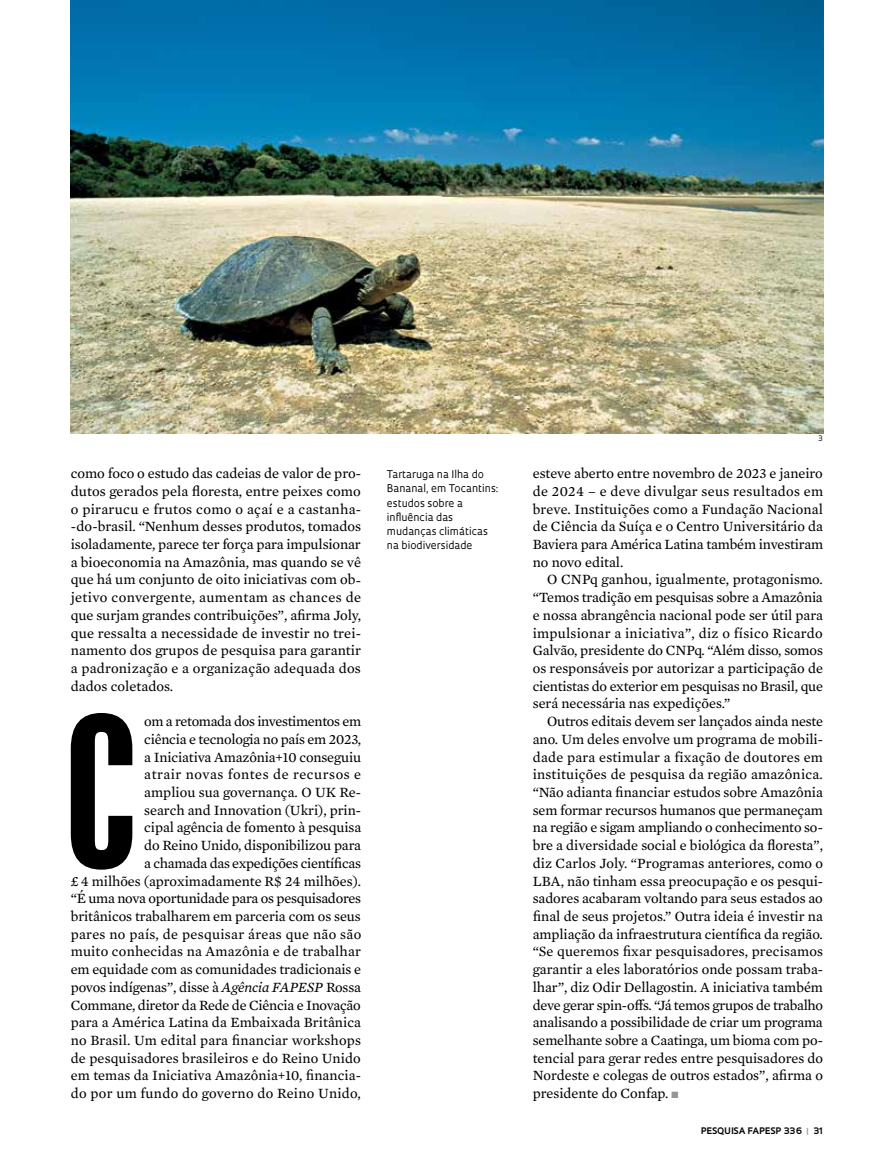
<style>
.page{position:relative;width:885px;height:1169px;background:#fff}
.page>*{position:absolute;margin:0;border:0;box-sizing:border-box;transform-origin:0 0}
.t1{font:195.45px "Swiss 924 BT Regular B";color:#000}
.t2{font:14.4px/17.7px "Mercury Text G2";color:#000;text-align:justify}
.t3{font:10.35px/14.1px "Oculum";color:#000}
.t4{font:700 8.7px "Oculum";letter-spacing:.015em;color:#000}
.t5{font:7.35px "Oculum";color:#000}
.s1{font-style:italic}
.s2{color:#939598}
</style>
<div class="page">
<img style="left:71px;top:0;width:752px;height:434px">
<p class="t2" style="left:71px;top:464px;width:292px">como foco o estudo das cadeias de valor de pro&shy;dutos gerados pela floresta, entre peixes como o pirarucu e frutos como o açaí e a castanha--do-brasil. “Nenhum desses produtos, tomados isoladamente, parece ter força para impulsionar a bioeconomia na Amazônia, mas quando se vê que há um conjunto de oito iniciativas com ob&shy;jetivo convergente, aumentam as chances de que surjam grandes contribuições”, afirma Joly, que ressalta a necessidade de investir no trei&shy;namento dos grupos de pesquisa para garantir a padronização e a organização adequada dos dados coletados.</p>
<h1 class="t1" style="left:65px;top:675px;width:73px">C</h1>
<p class="t2" style="left:71px;top:711px;width:292px;text-align:right">om a retomada dos investimentos em<br>ciência e tecnologia no país em 2023,<br>a Iniciativa Amazônia+10 conseguiu<br>atrair novas fontes de recursos e<br>ampliou sua governança. O UK Re-<br>search and Innovation (Ukri), prin-<br>cipal agência de fomento à pesquisa<br>do Reino Unido, disponibilizou para<br>a chamada das expedições científicas<br>£ 4 milhões (aproximadamente R$ 24 milhões). “É uma nova oportunidade para os pesquisadores britânicos trabalharem em parceria com os seus pares no país, de pesquisar áreas que não são muito conhecidas na Amazônia e de trabalhar em equidade com as comunidades tradicionais e povos indígenas”, disse à <span class="s1">Agência FAPESP</span> Rossa Commane, diretor da Rede de Ciência e Inovação para a América Latina da Embaixada Britânica no Brasil. Um edital para financiar workshops de pesquisadores brasileiros e do Reino Unido em temas da Iniciativa Amazônia+10, financia&shy;do por um fundo do governo do Reino Unido,</p>
<p class="t3" style="left:387px;top:467px;width:113px">Tartaruga na Ilha do<br>Bananal, em Tocantins: estudos sobre a influência das mudanças climáticas na biodiversidade</p>
<p class="t5" style="left:818px;top:433px;width:6px">3</p>
<p class="t2" style="left:533px;top:464px;width:292px">esteve aberto entre novembro de 2023 e janeiro de 2024 – e deve divulgar seus resultados em breve. Instituições como a Fundação Nacional de Ciência da Suíça e o Centro Universitário da Baviera para América Latina também investiram no novo edital.</p>
<p class="t2" style="left:533px;top:570px;width:292px;text-indent:14px">O CNPq ganhou, igualmente, protagonismo. “Temos tradição em pesquisas sobre a Amazônia e nossa abrangência nacional pode ser útil para impulsionar a iniciativa”, diz o físico Ricardo Galvão, presidente do CNPq. “Além disso, somos os responsáveis por autorizar a participação de cientistas do exterior em pesquisas no Brasil, que será necessária nas expedições.”</p>
<p class="t2" style="left:533px;top:711px;width:292px;text-indent:14px">Outros editais devem ser lançados ainda neste ano. Um deles envolve um programa de mobili&shy;dade para estimular a fixação de doutores em instituições de pesquisa da região amazônica. “Não adianta financiar estudos sobre Amazônia sem formar recursos humanos que permaneçam na região e sigam ampliando o conhecimento so&shy;bre a diversidade social e biológica da floresta”, diz Carlos Joly. “Programas anteriores, como o LBA, não tinham essa preocupação e os pesqui&shy;sadores acabaram voltando para seus estados ao final de seus projetos.” Outra ideia é investir na ampliação da infraestrutura científica da região. “Se queremos fixar pesquisadores, precisamos garantir a eles laboratórios onde possam traba&shy;lhar”, diz Odir Dellagostin. A iniciativa também deve gerar spin-offs. “Já temos grupos de trabalho analisando a possibilidade de criar um programa semelhante sobre a Caatinga, um bioma com po&shy;tencial para gerar redes entre pesquisadores do Nordeste e colegas de outros estados”, afirma o presidente do Confap. <span class="s2">■</span></p>
<p class="t4" style="left:701px;top:1124px;width:124px">PESQUISA FAPESP 336 <span class="s2">|</span> 31</p>
</div>
